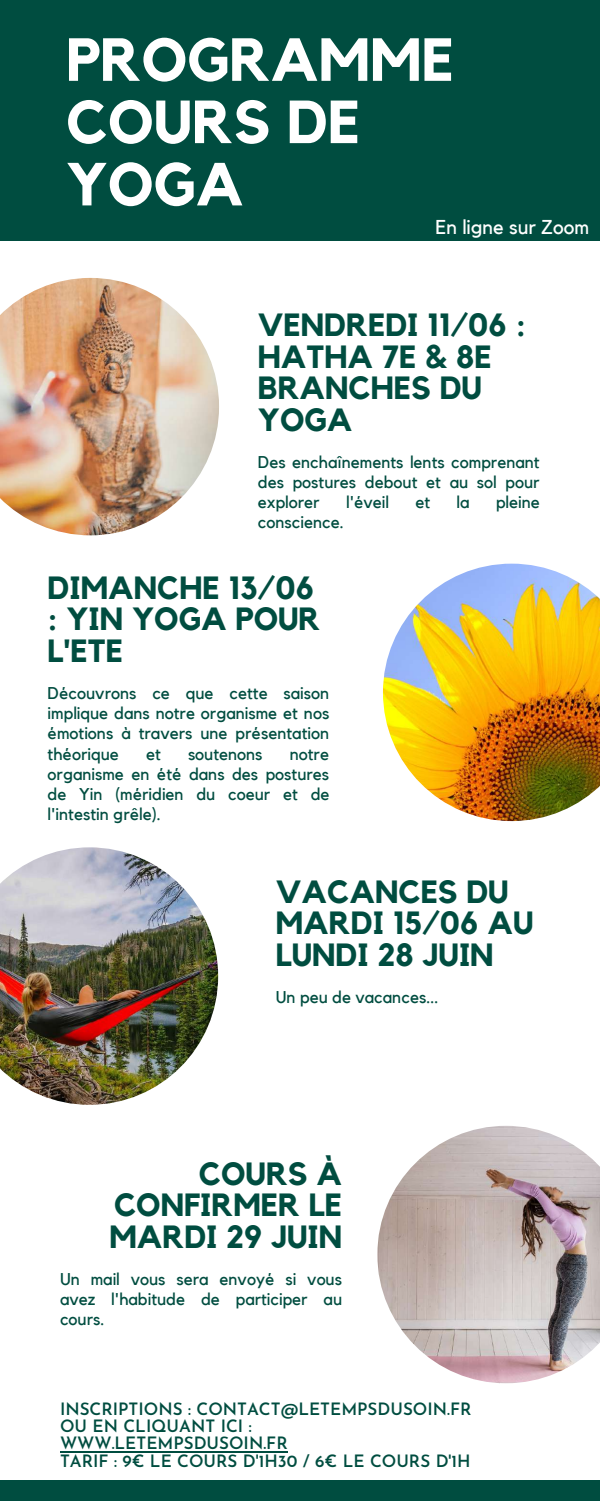
<style>
.page{position:relative;width:600px;height:1501px;background:#fff}
.page>*{position:absolute;margin:0;border:0;box-sizing:border-box;transform-origin:0 0}
.t1{font:700 60px/62.2px "Kollektif";color:#fff}
.t2{font:700 32px/31.5px "Kollektif";color:#004d40}
.t3{font:20px "Kollektif";color:#fff}
.t4{font:17px/20.2px "Kollektif";color:#004d40;text-align:justify}
.t5{font:600 17px/17.2px "Josefin Sans";color:#004d40}
</style>
<div class="page">
<div style="left:0;top:0;width:600px;height:241px;background:#004d40"></div>
<div style="left:0;top:1479px;width:600px;height:21px;background:#004d40"></div>
<img style="left:0;top:278px;width:219px;height:257px">
<img style="left:383px;top:563px;width:217px;height:258px">
<img style="left:0;top:847px;width:218px;height:257px">
<img style="left:377px;top:1126px;width:223px;height:256px">
<hr style="left:60px;top:1450px;width:228px;height:1px;background:#004d40">
<h1 class="t1" style="left:66px;top:31px;width:389px">PROGRAMME<br>COURS DE<br>YOGA</h1>
<p class="t3" style="left:436px;top:218px;width:155px">En ligne sur Zoom</p>
<h2 class="t2" style="left:258px;top:310px;width:269px">VENDREDI 11/06 :<br>HATHA 7E &amp; 8E<br>BRANCHES DU<br>YOGA</h2>
<p class="t4" style="left:258px;top:452px;width:283px">Des enchaînements lents comprenant des postures debout et au sol pour explorer</p>
<p class="t4" style="left:346px;top:492px;width:45px">l'éveil</p>
<p class="t4" style="left:415px;top:492px;width:16px">et</p>
<p class="t4" style="left:457px;top:492px;width:15px">la</p>
<p class="t4" style="left:496px;top:492px;width:45px">pleine</p>
<p class="t4" style="left:258px;top:513px;width:87px">conscience.</p>
<h2 class="t2" style="left:48px;top:573px;width:274px">DIMANCHE 13/06 : YIN YOGA POUR<br>L'ETE</h2>
<p class="t4" style="left:48px;top:683px;width:283px">Découvrons ce que cette saison implique dans notre organisme et nos émotions à travers une présentation théorique</p>
<p class="t4" style="left:48px;top:744px;width:283px;text-indent:242px">notre organisme en été dans des postures de Yin (méridien du coeur et de l'intestin grêle).</p>
<p class="t4" style="left:146px;top:744px;width:16px">et</p>
<p class="t4" style="left:188px;top:744px;width:76px">soutenons</p>
<h2 class="t2" style="left:276px;top:876px;width:259px">VACANCES DU<br>MARDI 15/06 AU<br>LUNDI 28 JUIN</h2>
<p class="t4" style="left:276px;top:987px;width:164px">Un peu de vacances...</p>
<h2 class="t2" style="left:109px;top:1158px;width:234px;text-align:justify;text-indent:89px">COURS À CONFIRMER LE MARDI 29 JUIN</h2>
<p class="t4" style="left:60px;top:1269px;width:284px">Un mail vous sera envoyé si vous avez l'habitude de participer au cours.</p>
<p class="t5" style="left:60px;top:1401px;width:413px">INSCRIPTIONS : CONTACT@LETEMPSDUSOIN.FR<br>OU EN CLIQUANT ICI :<br>WWW.LETEMPSDUSOIN.FR<br>TARIF : 9€ LE COURS D'1H30 / 6€ LE COURS D'1H</p>
</div>
